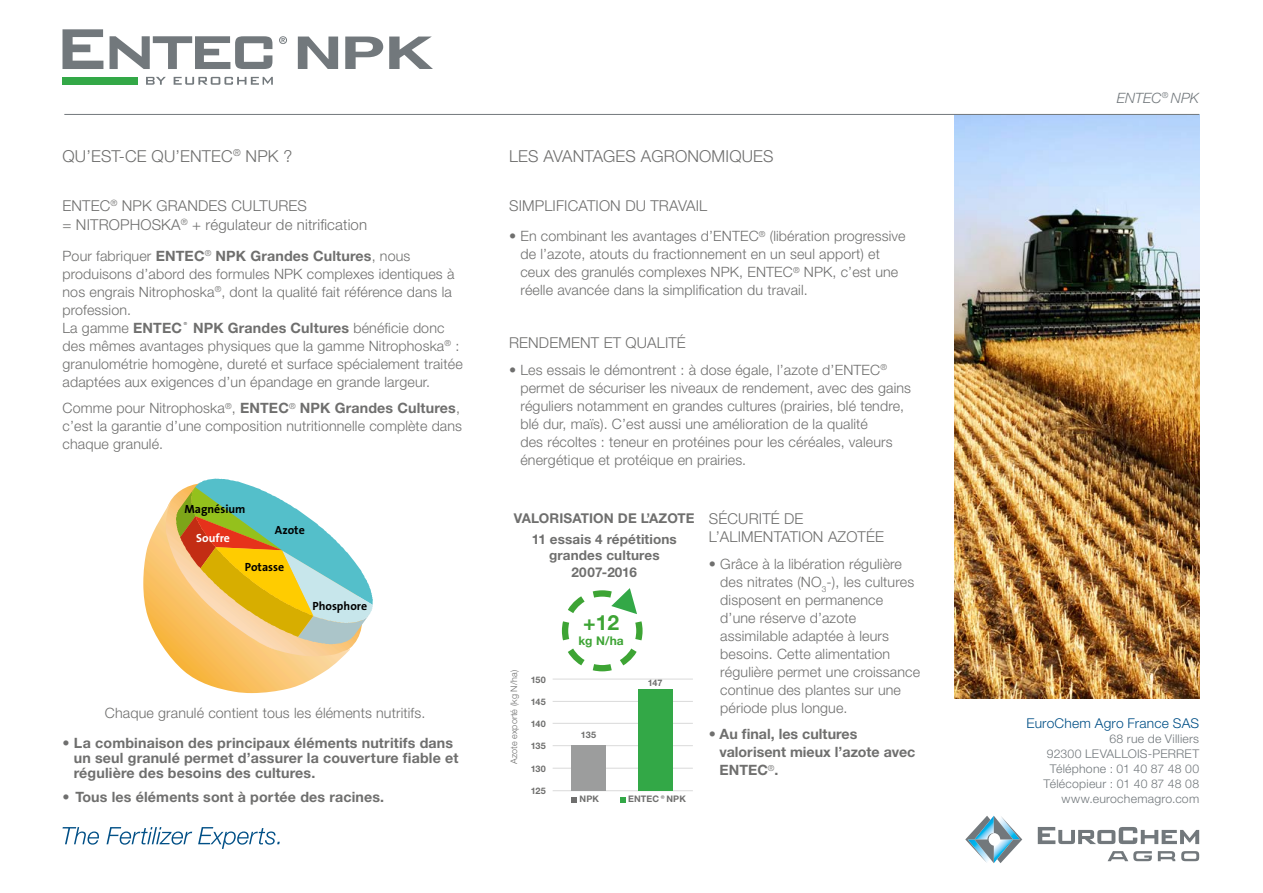
<style>
.page{position:relative;width:1263px;height:893px;background:#fff}
.page>*{position:absolute;margin:0;border:0;box-sizing:border-box;transform-origin:0 0}
.t1{font:700 45.15px "Helvetica";color:#72787c;scale:1.52 1}
.t2{font:700 21px "Helvetica Neue CE";color:#3da434}
.t3{font:300 16.5px "Helvetica Neue";letter-spacing:.01em;color:#6f6f6e}
.t4{font:300 15px/18px "Helvetica Neue";letter-spacing:.01em;color:#6f6f6e}
.t5{font:300 14.25px/18px "Helvetica Neue";letter-spacing:.01em;color:#6f6f6e}
.t6{font:700 14.25px/18px "Helvetica Neue CE";letter-spacing:.01em;color:#6f6f6e}
.t7{font:italic 300 14.25px "Helvetica Neue";letter-spacing:.005em;color:#72787c}
.t8{font:700 13.5px/20.7px "Helvetica Neue CE";letter-spacing:.01em;color:#6f6f6e;text-align:center}
.t9{font:300 13.5px "Helvetica Neue";letter-spacing:.015em;color:#004f86}
.t10{font:300 12px/15px "Helvetica Neue";letter-spacing:.02em;color:#72787c;text-align:right}
.t11{font:700 12px "Helvetica Neue CE";color:#3da434}
.t12{font:700 11.85px "The Sans B7";color:#000}
.t13{font:700 11.85px "The Sans B7";color:#fff}
.t14{font:700 9px "Helvetica Neue CE";letter-spacing:.01em;color:#6f6f6e}
.t15{font:300 9px "Helvetica Neue";letter-spacing:.01em;color:#6f6f6e}
.s1{font-family:"Helvetica Neue";font-weight:300}
</style>
<div class="page">
<svg style="left:63px;top:827px;width:217px;height:22px"></svg>
<svg style="left:1107px;top:851px;width:92px;height:10px"></svg>
<svg style="left:965px;top:816px;width:57px;height:47px"></svg>
<svg style="left:1038px;top:827px;width:161px;height:17px"></svg>
<div style="left:63px;top:77px;width:75px;height:8px;background:#33a847"></div>
<svg style="left:146px;top:77px;width:20px;height:8px"></svg>
<svg style="left:174px;top:77px;width:99px;height:8px"></svg>
<svg style="left:279px;top:36px;width:8px;height:8px"></svg>
<svg style="left:63px;top:29px;width:209px;height:40px"></svg>
<hr style="left:553px;top:745px;width:140px;height:1px;background:#dadada">
<hr style="left:553px;top:701px;width:140px;height:1px;background:#dadada">
<hr style="left:553px;top:768px;width:140px;height:1px;background:#dadada">
<hr style="left:553px;top:790px;width:140px;height:1px;background:#dadada">
<hr style="left:553px;top:723px;width:140px;height:1px;background:#dadada">
<hr style="left:553px;top:679px;width:140px;height:1px;background:#dadada">
<div style="left:638px;top:689px;width:34px;height:101px;background:#33a847"></div>
<div style="left:571px;top:745px;width:34px;height:46px;background:#9c9d9d"></div>
<svg style="left:571px;top:797px;width:6px;height:5px"></svg>
<svg style="left:620px;top:797px;width:5px;height:5px"></svg>
<svg style="left:561px;top:588px;width:82px;height:84px"></svg>
<svg style="left:176px;top:479px;width:197px;height:165px"></svg>
<img style="left:143px;top:499px;width:209px;height:194px">
<img style="left:955px;top:115px;width:244px;height:583px">
<hr style="left:64px;top:114px;width:1135px;height:1px;background:#72787c">
<h1 class="t1" style="left:293px;top:26px;width:94px">NPK</h1>
<p class="t3" style="left:63px;top:146px;width:231px">QU’EST-CE QU’ENTEC<sup>®</sup> NPK ?</p>
<p class="t4" style="left:63px;top:195px;width:306px;line-height:19.5px">ENTEC<sup>®</sup> NPK GRANDES CULTURES<br>= NITROPHOSKA<sup>®</sup> + régulateur de nitrification</p>
<p class="t6" style="left:63px;top:247px;width:349px"><span class="s1">Pour fabriquer</span> ENTEC<sup>®</sup> NPK Grandes Cultures<span class="s1">, nous</span></p>
<p class="t5" style="left:63px;top:264px;width:393px">produisons d’abord des formules NPK complexes identiques à nos engrais Nitrophoska<sup>®</sup>, dont la qualité fait référence dans la profession.</p>
<p class="t6" style="left:63px;top:319px;width:384px"><span class="s1">La gamme</span> ENTEC<sup>®</sup> NPK Grandes Cultures <span class="s1">bénéficie donc</span></p>
<p class="t5" style="left:63px;top:336px;width:402px">des mêmes avantages physiques que la gamme Nitrophoska<sup>®</sup> : granulométrie homogène, dureté et surface spécialement traitée adaptées aux exigences d’un épandage en grande largeur.</p>
<p class="t6" style="left:63px;top:399px;width:399px"><span class="s1">Comme pour Nitrophoska</span><sup>®</sup><span class="s1">,</span> ENTEC<sup>®</sup> NPK Grandes Cultures<span class="s1">,</span></p>
<p class="t5" style="left:63px;top:417px;width:401px">c’est la garantie d’une composition nutritionnelle complète dans chaque granulé.</p>
<p class="t12" style="left:184px;top:503px;width:63px">Magnésium</p>
<p class="t13" style="left:196px;top:532px;width:35px">Soufre</p>
<p class="t12" style="left:275px;top:523px;width:31px">Azote</p>
<p class="t12" style="left:245px;top:560px;width:41px">Potasse</p>
<p class="t12" style="left:312px;top:600px;width:56px">Phosphore</p>
<p class="t5" style="left:105px;top:704px;width:322px">Chaque granulé contient tous les éléments nutritifs.</p>
<p class="t6" style="left:74px;top:736px;width:386px;line-height:15px;text-indent:-11px">• La combinaison des principaux éléments nutritifs dans un seul granulé permet d’assurer la couverture fiable et régulière des besoins des cultures.</p>
<p class="t6" style="left:63px;top:788px;width:323px">• Tous les éléments sont à portée des racines.</p>
<p class="t3" style="left:509px;top:146px;width:266px">LES AVANTAGES AGRONOMIQUES</p>
<p class="t4" style="left:509px;top:196px;width:200px">SIMPLIFICATION DU TRAVAIL</p>
<p class="t5" style="left:520px;top:227px;width:387px;text-indent:-11px">• En combinant les avantages d’ENTEC<sup>®</sup> (libération progressive de l’azote, atouts du fractionnement en un seul apport) et ceux des granulés complexes NPK, ENTEC<sup>®</sup> NPK, c’est une réelle avancée dans la simplification du travail.</p>
<p class="t4" style="left:509px;top:334px;width:178px">RENDEMENT ET QUALITÉ</p>
<p class="t5" style="left:520px;top:360px;width:392px;text-indent:-11px">• Les essais le démontrent : à dose égale, l’azote d’ENTEC<sup>® </sup>permet de sécuriser les niveaux de rendement, avec des gains réguliers notamment en grandes cultures (prairies, blé tendre, blé dur, maïs). C’est aussi une amélioration de la qualité<br>des récoltes : teneur en protéines pour les céréales, valeurs énergétique et protéique en prairies.</p>
<p class="t8" style="left:514px;top:508px;width:182px">VALORISATION DE L’AZOTE<br>11 essais 4 répétitions</p>
<p class="t8" style="left:549px;top:547px;width:112px;line-height:16.5px">grandes cultures<br>2007-2016</p>
<p class="t15" style="left:508px;top:764px;width:95px;rotate:-90deg">Azote exporté (kg N/ha)</p>
<p class="t14" style="left:531px;top:674px;width:17px">150</p>
<p class="t14" style="left:531px;top:696px;width:16px">145</p>
<p class="t14" style="left:531px;top:718px;width:16px">140</p>
<p class="t14" style="left:531px;top:740px;width:17px">135</p>
<p class="t14" style="left:531px;top:763px;width:17px">130</p>
<p class="t14" style="left:531px;top:785px;width:17px">125</p>
<h2 class="t2" style="left:583px;top:610px;width:38px">+12</h2>
<p class="t11" style="left:578px;top:633px;width:47px">kg N/ha</p>
<p class="t14" style="left:581px;top:729px;width:17px">135</p>
<p class="t14" style="left:648px;top:677px;width:16px">147</p>
<p class="t14" style="left:580px;top:793px;width:21px">NPK</p>
<p class="t14" style="left:628px;top:793px;width:59px">ENTEC®NPK</p>
<p class="t4" style="left:709px;top:510px;width:177px">SÉCURITÉ DE<br>L’ALIMENTATION AZOTÉE</p>
<p class="t5" style="left:720px;top:554px;width:201px;text-indent:-11px">• Grâce à la libération régulière des nitrates (NO<sub>3</sub>-), les cultures disposent en permanence d’une réserve d’azote assimilable adaptée à leurs besoins. Cette alimentation régulière permet une croissance continue des plantes sur une période plus longue.</p>
<p class="t6" style="left:720px;top:725px;width:197px;text-indent:-11px">• Au final, les cultures valorisent mieux l’azote avec<br>ENTEC<sup>®</sup>.</p>
<p class="t7" style="left:1117px;top:89px;width:84px">ENTEC<sup>®</sup> NPK</p>
<p class="t9" style="left:1026px;top:714px;width:174px">EuroChem Agro France SAS</p>
<p class="t10" style="left:1044px;top:731px;width:157px">68 rue de Villiers<br>92300 LEVALLOIS-PERRET<br>Téléphone : 01 40 87 48 00<br>Télécopieur : 01 40 87 48 08 www.eurochemagro.com</p>
</div>
